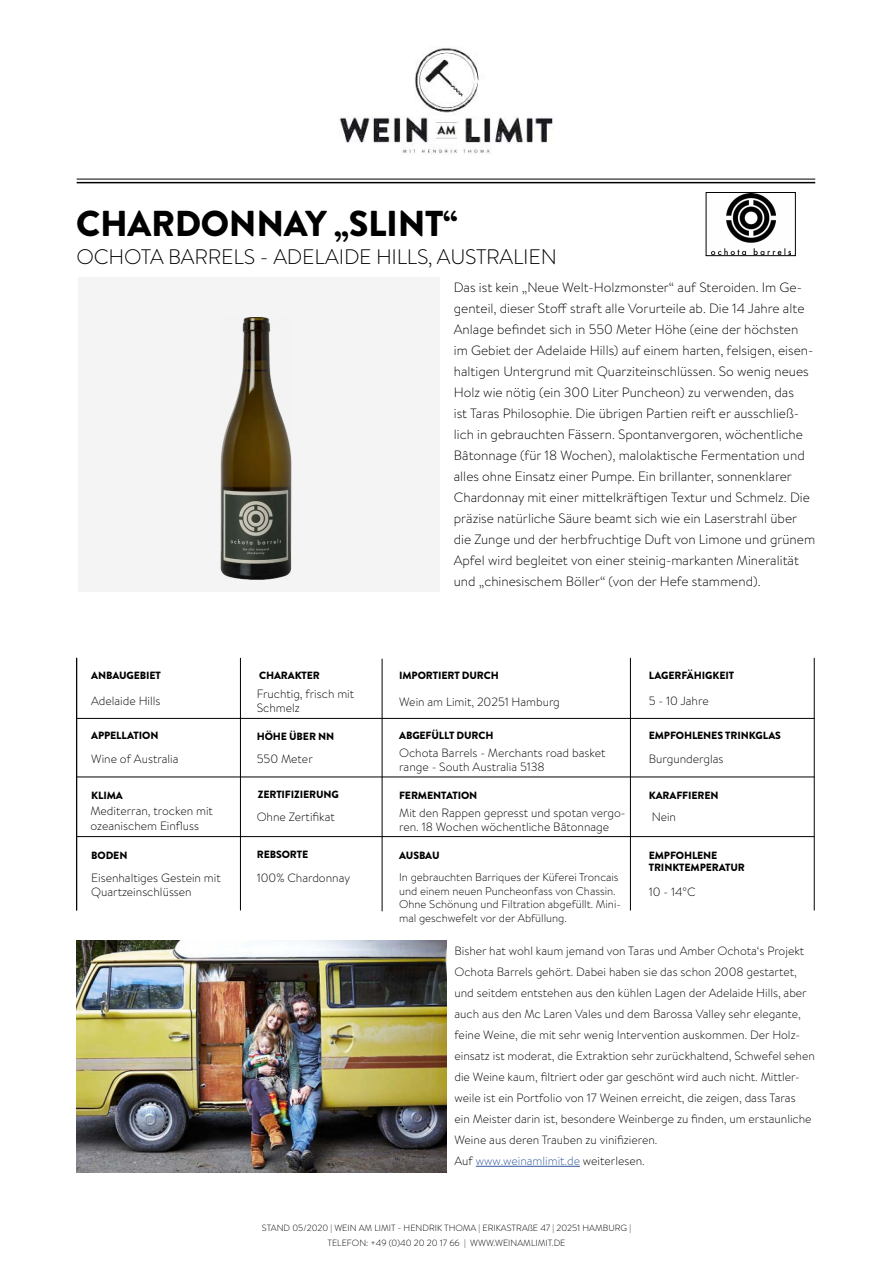
<style>
.page{position:relative;width:893px;height:1263px;background:#fff}
.page>*{position:absolute;margin:0;border:0;box-sizing:border-box;transform-origin:0 0}
.t1{font:900 36px "Brandon Grotesque";letter-spacing:-.01em;color:#000}
.t2{font:300 21px "Brandon Grotesque";letter-spacing:-.01em;color:#000}
.t3{font:300 13.5px/21px "Brandon Text";color:#000}
.t4{font:300 12px/21px "Brandon Text";color:#000}
.t5{font:300 11.25px/13.5px "Brandon Text";color:#000}
.t6{font:900 10.5px/12.6px "Brandon Grotesque";letter-spacing:-.01em;color:#000}
.t7{font:300 9px/15px "Brandon Text";color:#000;text-align:center}
.s1{color:#30589b}
</style>
<div class="page">
<div style="left:78px;top:277px;width:362px;height:314px;background:#f5f4f4"></div>
<img style="left:160px;top:317px;width:194px;height:275px">
<hr style="left:476px;top:1166px;width:104px;height:1px;background:#30589b">
<img style="left:76px;top:940px;width:370px;height:233px">
<hr style="left:77px;top:182px;width:738px;height:1px;background:#000">
<img style="left:340px;top:48px;width:213px;height:106px">
<hr style="left:77px;top:179px;width:738px;height:1px;background:#000">
<img style="left:711px;top:194px;width:79px;height:60px">
<div style="left:706px;top:192px;width:89px;height:64px;border:1px solid #000"></div>
<hr style="left:240px;top:658px;width:1px;height:252px;background:#000">
<hr style="left:76px;top:658px;width:1px;height:252px;background:#000">
<hr style="left:382px;top:659px;width:1px;height:252px;background:#000">
<hr style="left:77px;top:718px;width:737px;height:1px;background:#000">
<hr style="left:77px;top:777px;width:737px;height:1px;background:#000">
<hr style="left:77px;top:836px;width:737px;height:1px;background:#000">
<hr style="left:630px;top:658px;width:1px;height:252px;background:#000">
<hr style="left:814px;top:658px;width:1px;height:252px;background:#000">
<h1 class="t1" style="left:76px;top:198px;width:383px">CHARDONNAY „SLINT“</h1>
<h2 class="t2" style="left:76px;top:243px;width:482px">OCHOTA BARRELS - ADELAIDE HILLS, AUSTRALIEN</h2>
<p class="t3" style="left:454px;top:276px;width:363px">Das ist kein „Neue Welt-Holzmonster“ auf Steroiden. Im Ge&shy;genteil, dieser Stoff straft alle Vorurteile ab. Die 14 Jahre alte Anlage befindet sich in 550 Meter Höhe (eine der höchsten im Gebiet der Adelaide Hills) auf einem harten, felsigen, eisen&shy;haltigen Untergrund mit Quarziteinschlüssen. So wenig neues Holz wie nötig (ein 300 Liter Puncheon) zu verwenden, das<br>ist Taras Philosophie. Die übrigen Partien reift er ausschließ&shy;lich in gebrauchten Fässern. Spontanvergoren, wöchentliche Bâtonnage (für 18 Wochen), malolaktische Fermentation und alles ohne Einsatz einer Pumpe. Ein brillanter, sonnenklarer Chardonnay mit einer mittelkräftigen Textur und Schmelz. Die präzise natürliche Säure beamt sich wie ein Laserstrahl über die Zunge und der herbfruchtige Duft von Limone und grünem Apfel wird begleitet von einer steinig-markanten Mineralität und „chinesischem Böller“ (von der Hefe stammend).</p>
<p class="t6" style="left:91px;top:669px;width:71px">ANBAUGEBIET</p>
<p class="t6" style="left:259px;top:669px;width:62px">CHARAKTER</p>
<p class="t6" style="left:649px;top:669px;width:87px">LAGERFÄHIGKEIT</p>
<p class="t6" style="left:399px;top:669px;width:101px">IMPORTIERT DURCH</p>
<p class="t4" style="left:91px;top:690px;width:71px">Adelaide Hills</p>
<p class="t4" style="left:257px;top:686px;width:99px;line-height:14.4px">Fruchtig, frisch mit<br>Schmelz</p>
<p class="t4" style="left:649px;top:690px;width:61px">5 - 10 Jahre</p>
<p class="t4" style="left:399px;top:691px;width:162px">Wein am Limit, 20251 Hamburg</p>
<p class="t6" style="left:91px;top:730px;width:69px">APPELLATION</p>
<p class="t6" style="left:257px;top:730px;width:79px">HÖHE ÜBER NN</p>
<p class="t6" style="left:399px;top:730px;width:96px">ABGEFÜLLT DURCH</p>
<p class="t6" style="left:649px;top:730px;width:134px">EMPFOHLENES TRINKGLAS</p>
<p class="t4" style="left:91px;top:748px;width:89px">Wine of Australia</p>
<p class="t4" style="left:257px;top:748px;width:58px">550 Meter</p>
<p class="t4" style="left:399px;top:745px;width:208px;line-height:14.4px">Ochota Barrels - Merchants road basket range - South Australia 5138</p>
<p class="t4" style="left:649px;top:748px;width:76px">Burgunderglas</p>
<p class="t6" style="left:91px;top:789px;width:33px">KLIMA</p>
<p class="t6" style="left:258px;top:788px;width:83px">ZERTIFIZIERUNG</p>
<p class="t6" style="left:399px;top:789px;width:80px">FERMENTATION</p>
<p class="t6" style="left:649px;top:789px;width:71px">KARAFFIEREN</p>
<p class="t4" style="left:90px;top:804px;width:124px;line-height:14.4px">Mediterran, trocken mit ozeanischem Einfluss</p>
<p class="t4" style="left:257px;top:806px;width:80px">Ohne Zertifikat</p>
<p class="t4" style="left:399px;top:805px;width:228px;line-height:14.4px">Mit den Rappen gepresst und spotan vergo&shy;ren. 18 Wochen wöchentliche Bâtonnage</p>
<p class="t4" style="left:652px;top:806px;width:26px">Nein</p>
<p class="t6" style="left:91px;top:849px;width:38px">BODEN</p>
<p class="t6" style="left:257px;top:848px;width:53px">REBSORTE</p>
<p class="t6" style="left:399px;top:849px;width:42px">AUSBAU</p>
<p class="t6" style="left:649px;top:849px;width:98px">EMPFOHLENE<br>TRINKTEMPERATUR</p>
<p class="t4" style="left:91px;top:870px;width:131px;line-height:14.4px">Eisenhaltiges Gestein mit<br>Quartzeinschlüssen</p>
<p class="t4" style="left:257px;top:867px;width:95px">100% Chardonnay</p>
<p class="t5" style="left:399px;top:870px;width:223px">In gebrauchten Barriques der Küferei Troncais und einem neuen Puncheonfass von Chassin.<br>Ohne Schönung und Filtration abgefüllt. Mini&shy;mal geschwefelt vor der Abfüllung.</p>
<p class="t4" style="left:649px;top:881px;width:48px">10 - 14°C</p>
<p class="t4" style="left:454px;top:940px;width:362px">Bisher hat wohl kaum jemand von Taras und Amber Ochota‘s Projekt Ochota Barrels gehört. Dabei haben sie das schon 2008 gestartet, und seitdem entstehen aus den kühlen Lagen der Adelaide Hills, aber auch aus den Mc Laren Vales und dem Barossa Valley sehr elegante, feine Weine, die mit sehr wenig Intervention auskommen. Der Holz&shy;einsatz ist moderat, die Extraktion sehr zurückhaltend, Schwefel sehen die Weine kaum, filtriert oder gar geschönt wird auch nicht. Mittler&shy;weile ist ein Portfolio von 17 Weinen erreicht, die zeigen, dass Taras<br>ein Meister darin ist, besondere Weinberge zu finden, um erstaunliche Weine aus deren Trauben zu vinifizieren.<br>Auf <span class="s1">www.weinamlimit.de</span> weiterlesen.</p>
<p class="t7" style="left:262px;top:1220px;width:371px">STAND 05/2020 | WEIN AM LIMIT - HENDRIK THOMA | ERIKASTRAßE 47 | 20251 HAMBURG |<br>TELEFON: +49 (0)40 20 20 17 66 | WWW.WEINAMLIMIT.DE</p>
</div>
